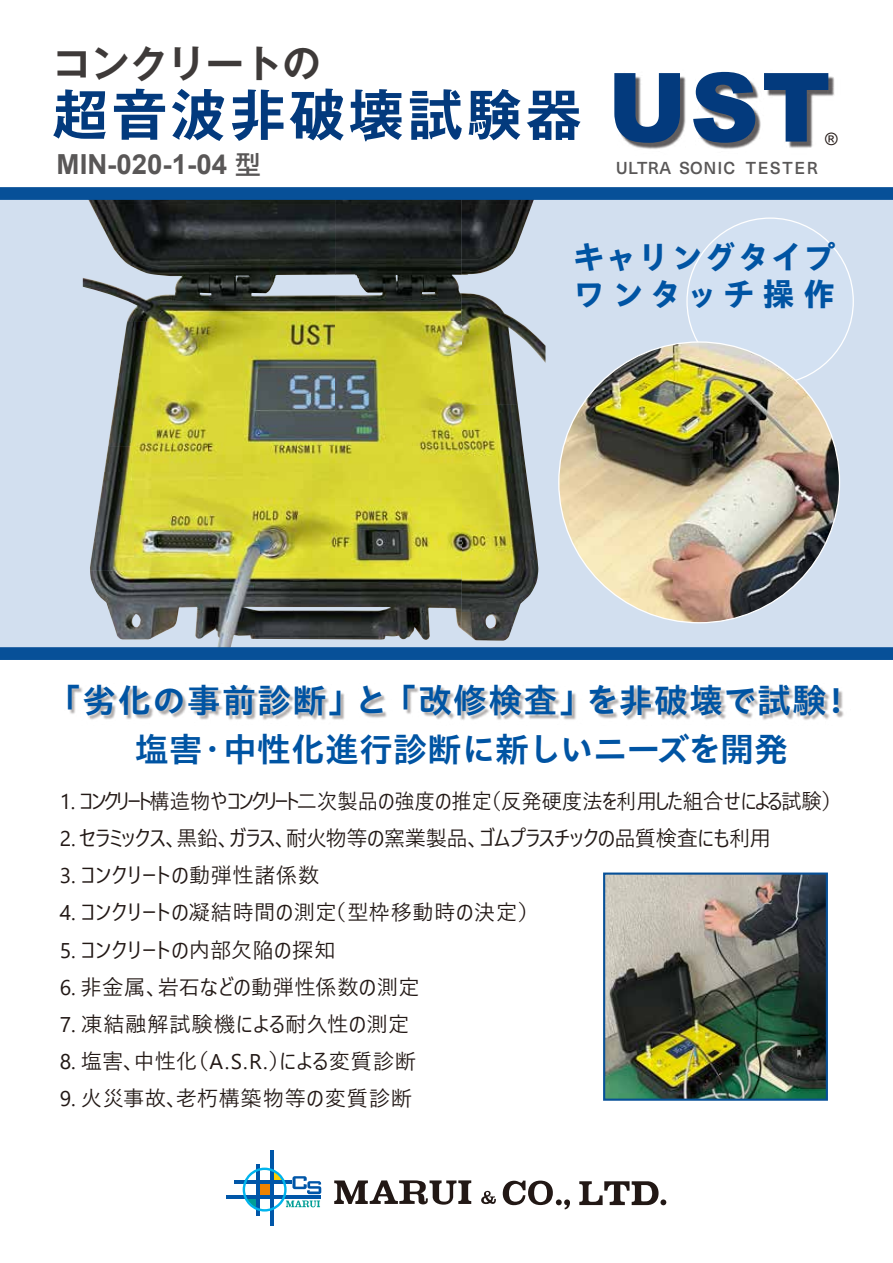
<style>
.page{position:relative;width:893px;height:1263px;background:#fff}
.page>*{position:absolute;margin:0;border:0;box-sizing:border-box;transform-origin:0 0}
.t1{font:900 95.7px "Arial";color:#033a7d}
.t2{font:700 55.35px "P Gothic MB101 Pr 6 N De";letter-spacing:.07em;color:#033a7d}
.t3{font:700 38.25px "P Gothic MB101 Pr 6 N De";color:#3e3a39}
.t4{font:700 34.05px "P Aoto Gothic Std N";letter-spacing:.035em;color:#0054a3}
.t5{font:700 34.05px "P Aoto Gothic Std N";color:#0054a3}
.t6{font:700 expanded 31.95px/37.2px "P Aoto Gothic Std N";letter-spacing:.06em;color:#0054a3}
.t7{font:700 27.6px "Arial";color:#595757}
.t8{font:21.3px "Yu Gothic UI";letter-spacing:.005em;color:#221815}
.t9{font:21.3px "Yu Gothic UI";letter-spacing:-.03em;color:#221815}
.t10{font:21.3px "Yu Gothic UI";letter-spacing:.03em;color:#221815}
.t11{font:500 16.95px "Neue Haas Unica W1 G";letter-spacing:.06em;color:#595757}
.t12{font:16.95px "Arial";color:#221815}
.s1{font-family:"P Aoto Gothic Std N De"}
</style>
<div class="page">
<svg style="left:334px;top:1180px;width:137px;height:25px"></svg>
<svg style="left:481px;top:1191px;width:15px;height:13px"></svg>
<svg style="left:503px;top:1180px;width:67px;height:29px"></svg>
<svg style="left:579px;top:1181px;width:87px;height:24px"></svg>
<hr style="left:270px;top:1150px;width:3px;height:75px;background:#0056a8">
<hr style="left:256px;top:1164px;width:3px;height:52px;background:#0056a8">
<hr style="left:226px;top:1195px;width:95px;height:3px;background:#0056a8">
<hr style="left:234px;top:1181px;width:57px;height:3px;background:#0056a8">
<svg style="left:243px;top:1167px;width:78px;height:44px"></svg>
<div style="left:0;top:197px;width:893px;height:457px;background:#d2dfef"></div>
<img style="left:83px;top:200px;width:378px;height:122px">
<img style="left:461px;top:200px;width:84px;height:205px">
<img style="left:108px;top:322px;width:354px;height:124px">
<img style="left:461px;top:405px;width:77px;height:207px">
<img style="left:90px;top:446px;width:372px;height:124px">
<img style="left:90px;top:570px;width:203px;height:77px">
<img style="left:293px;top:570px;width:169px;height:70px">
<img style="left:461px;top:612px;width:57px;height:29px">
<img style="left:559px;top:342px;width:280px;height:281px;border-radius:140px">
<img style="left:606px;top:875px;width:219px;height:223px">
<div style="left:603px;top:872px;width:225px;height:229px;border:2px solid #075098"></div>
<img style="left:69px;top:687px;width:775px;height:33px">
<img style="left:617px;top:75px;width:217px;height:74px">
<div style="left:0;top:647px;width:893px;height:13px;background:#075098"></div>
<div style="left:0;top:187px;width:893px;height:13px;background:#075098"></div>
<h3 class="t3" style="left:53px;top:43px;width:269px">コンクリートの</h3>
<h2 class="t2" style="left:53px;top:84px;width:530px">超音波非破壊試験器</h2>
<p class="t7" style="left:57px;top:145px;width:207px">MIN-020-1-04 <span class="s1">型</span></p>
<h1 class="t1" style="left:607px;top:38px;width:225px">UST</h1>
<p class="t12" style="left:825px;top:128px;width:14px">®</p>
<p class="t11" style="left:616px;top:156px;width:203px">ULTRA SONIC TESTER</p>
<h3 class="t6" style="left:573px;top:239px;width:264px">キャリングタイプワンタッチ操作</h3>
<h3 class="t4" style="left:47px;top:682px;width:807px">「劣化の事前診断」と「改修検査」を非破壊で試験！</h3>
<h3 class="t5" style="left:135px;top:731px;width:655px">塩害・中性化進行診断に新しいニーズを開発</h3>
<p class="t8" style="left:60px;top:781px;width:784px">1. コンクリート構造物やコンクリート二次製品の強度の推定（反発硬度法を利用した組合せによる試験）</p>
<p class="t9" style="left:60px;top:818px;width:713px">2. セラミックス、黒鉛、ガラス、耐火物等の窯業製品、ゴムプラスチックの品質検査にも利用</p>
<p class="t8" style="left:60px;top:855px;width:261px">3. コンクリートの動弾性諸係数</p>
<p class="t8" style="left:60px;top:893px;width:481px">4. コンクリートの凝結時間の測定（型枠移動時の決定）</p>
<p class="t8" style="left:60px;top:930px;width:277px">5. コンクリートの内部欠陥の探知</p>
<p class="t8" style="left:60px;top:967px;width:361px">6. 非金属、岩石などの動弾性係数の測定</p>
<p class="t8" style="left:60px;top:1004px;width:351px">7. 凍結融解試験機による耐久性の測定</p>
<p class="t8" style="left:60px;top:1042px;width:358px">8. 塩害、中性化（A.S.R.）による変質診断</p>
<p class="t10" style="left:60px;top:1079px;width:354px">9. 火災事故、老朽構築物等の変質診断</p>
</div>
